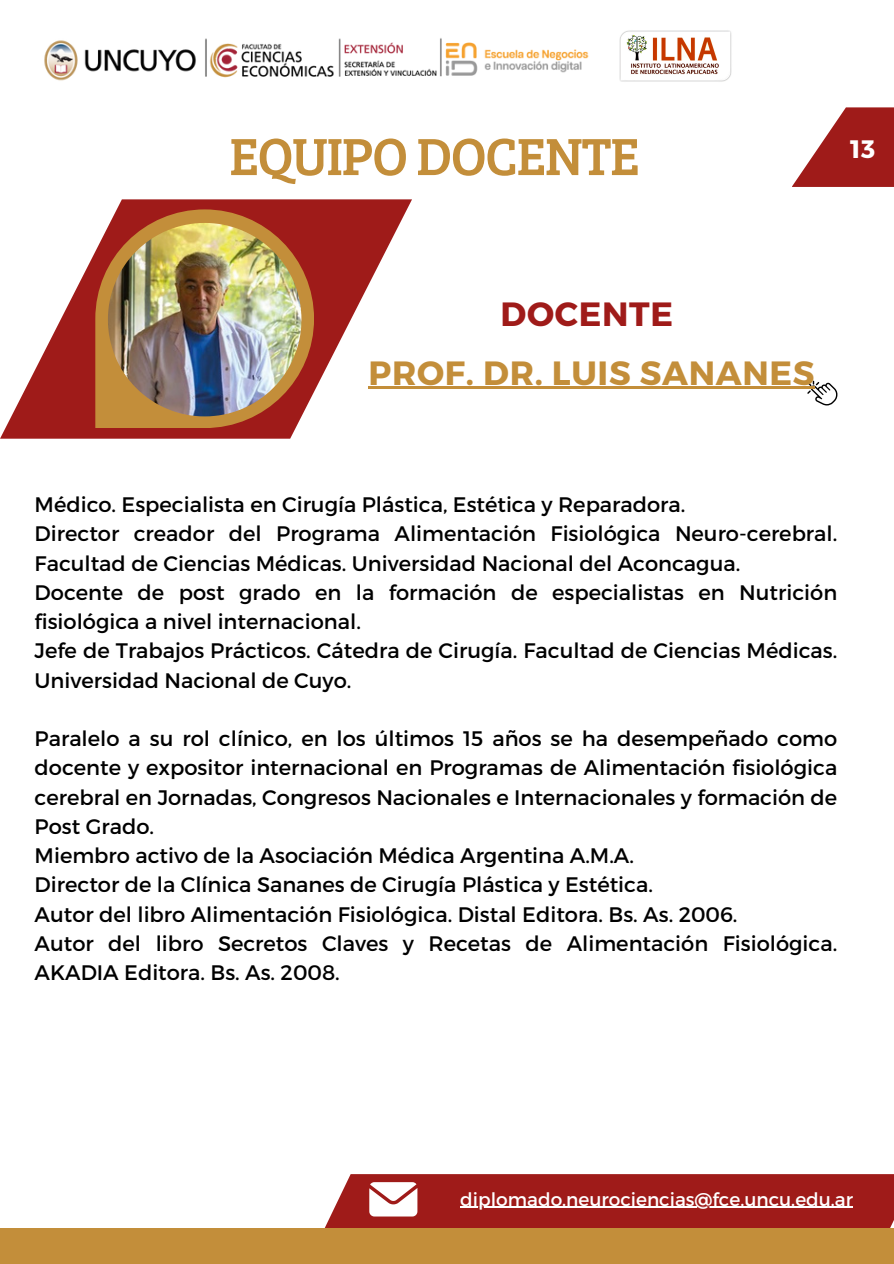
<style>
.page{position:relative;width:894px;height:1264px;background:#fff}
.page>*{position:absolute;margin:0;border:0;box-sizing:border-box;transform-origin:0 0}
.t1{font:54px "Bree Serif";letter-spacing:-.025em;color:#c38e3a}
.t2{font:700 33.6px "Montserrat";letter-spacing:.02em;color:#c38e3a}
.t3{font:700 33.6px "Montserrat";letter-spacing:.02em;color:#9f1b19}
.t4{font:700 25.2px "Montserrat";color:#fff}
.t5{font:21px/29.2px "Montserrat";color:#000}
.t6{font:18.45px "Montserrat";color:#fff}
</style>
<div class="page">
<div style="left:268px;top:1174px;width:625px;height:89px;background:#9f1b19"></div>
<div style="left:0;top:1227px;width:893px;height:36px;background:#c38e3a"></div>
<svg style="left:369px;top:1182px;width:48px;height:34px"></svg>
<svg style="left:792px;top:107px;width:101px;height:80px;fill:#9f1b19"></svg>
<img style="left:44px;top:38px;width:545px;height:43px">
<svg style="left:0;top:199px;width:412px;height:239px"></svg>
<svg style="left:95px;top:209px;width:219px;height:219px;fill:#c38e3a"></svg>
<img style="left:108px;top:223px;width:193px;height:193px">
<svg style="left:805px;top:381px;width:32px;height:24px"></svg>
<hr style="left:368px;top:387px;width:446px;height:2px;background:#c38e3a">
<hr style="left:460px;top:1206px;width:392px;height:1px;background:#fff">
<img style="left:619px;top:30px;width:113px;height:52px">
<p class="t1" style="left:229px;top:117px;width:412px">EQUIPO DOCENTE</p>
<p class="t4" style="left:850px;top:133px;width:26px">13</p>
<p class="t3" style="left:500px;top:292px;width:174px">DOCENTE</p>
<h1 class="t2" style="left:368px;top:351px;width:447px">PROF. DR. LUIS SANANES</h1>
<h2 class="t5" style="left:35px;top:489px;width:804px">Médico. Especialista en Cirugía Plástica, Estética y Reparadora.<br>Director creador del Programa Alimentación Fisiológica Neuro-cerebral.<br>Facultad de Ciencias Médicas. Universidad Nacional del Aconcagua.<br>Docente de post grado en la formación de especialistas en Nutrición fisiológica a nivel internacional.<br>Jefe de Trabajos Prácticos. Cátedra de Cirugía. Facultad de Ciencias Médicas.<br>Universidad Nacional de Cuyo.</h2>
<p class="t5" style="left:35px;top:723px;width:804px">Paralelo a su rol clínico, en los últimos 15 años se ha desempeñado como docente y expositor internacional en Programas de Alimentación fisiológica cerebral en Jornadas, Congresos Nacionales e Internacionales y formación de Post Grado.<br>Miembro activo de la Asociación Médica Argentina A.M.A.<br>Director de la Clínica Sananes de Cirugía Plástica y Estética.<br>Autor del libro Alimentación Fisiológica. Distal Editora. Bs. As. 2006.<br>Autor del libro Secretos Claves y Recetas de Alimentación Fisiológica.<br>AKADIA Editora. Bs. As. 2008.</p>
<h2 class="t6" style="left:460px;top:1186px;width:394px">diplomado.neurociencias@fce.uncu.edu.ar</h2>
</div>
